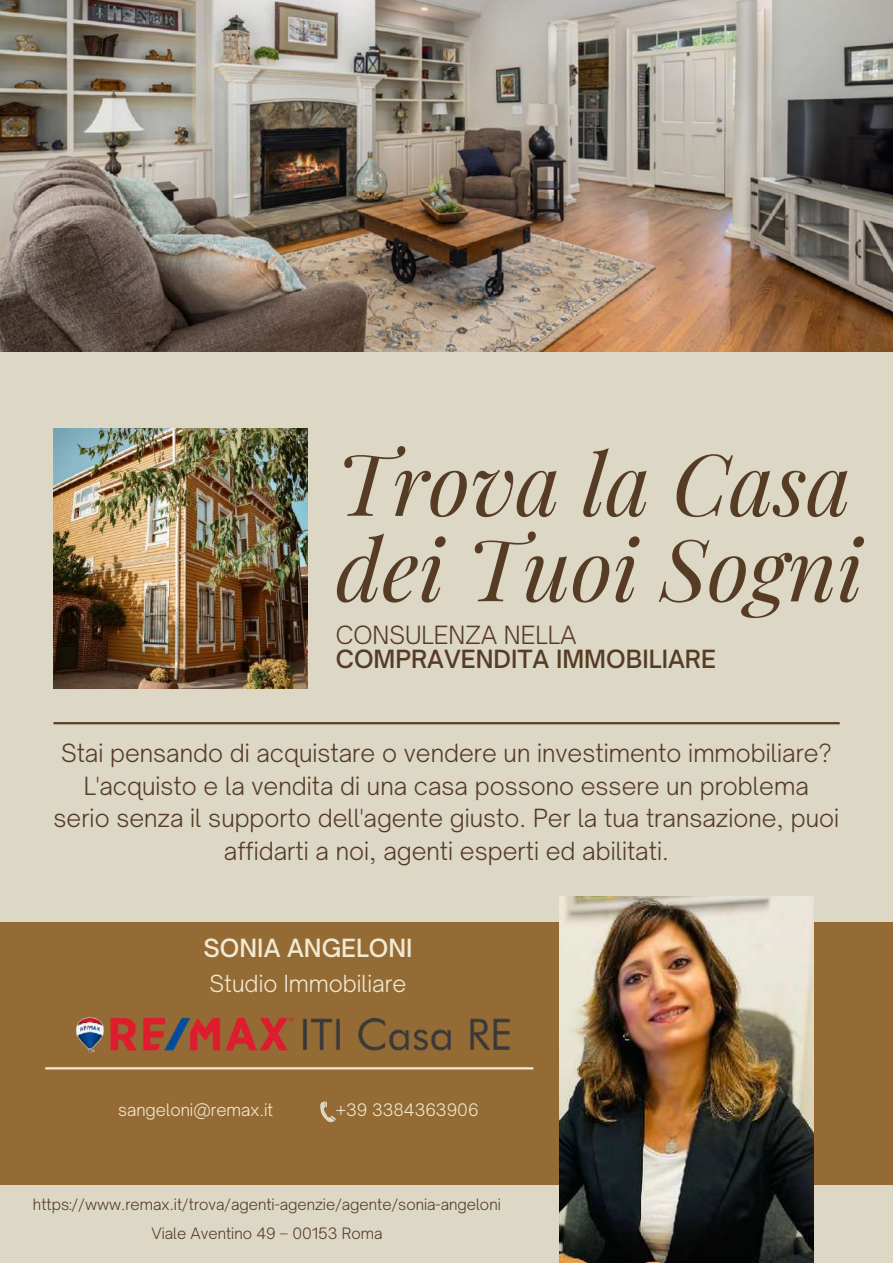
<style>
.page{position:relative;width:893px;height:1264px;background:#fff}
.page>*{position:absolute;margin:0;border:0;box-sizing:border-box;transform-origin:0 0}
.t1{font:italic 85.5px/85.5px "Playfair Display";color:#563c25}
.t2{font:300 24px/32.5px "Open Sauce One";color:#563c25;text-align:center}
.t3{font:500 24px "Open Sauce One";color:#563c25}
.t4{font:500 24px "Open Sauce One";color:#f1e9d1}
.t5{font:300 22.5px "Open Sauce One";color:#f1e9d1}
.t6{font:300 16.5px "Open Sauce One";color:#f1e9d1}
.t7{font:300 15px/29.2px "Open Sauce One";color:#563c25;text-align:center}
</style>
<div class="page">
<div style="left:0;top:0;width:892px;height:1262px;background:#ddd7c6"></div>
<img style="left:0;top:0;width:892px;height:351px">
<img style="left:53px;top:428px;width:255px;height:260px">
<div style="left:0;top:922px;width:892px;height:262px;background:#946b35"></div>
<hr style="left:53px;top:722px;width:786px;height:2px;background:#563c25">
<img style="left:559px;top:896px;width:254px;height:366px">
<svg style="left:320px;top:1101px;width:16px;height:21px"></svg>
<img style="left:45px;top:1017px;width:488px;height:53px">
<h1 class="t1" style="left:336px;top:437px;width:528px">Trova la Casa dei Tuoi Sogni</h1>
<p class="t2" style="left:336px;top:619px;width:242px">CONSULENZA NELLA</p>
<p class="t3" style="left:336px;top:644px;width:381px">COMPRAVENDITA IMMOBILIARE</p>
<p class="t2" style="left:54px;top:736px;width:787px">Stai pensando di acquistare o vendere un investimento immobiliare?<br>L'acquisto e la vendita di una casa possono essere un problema serio senza il supporto dell'agente giusto. Per la tua transazione, puoi affidarti a noi, agenti esperti ed abilitati.</p>
<p class="t4" style="left:203px;top:933px;width:210px">SONIA ANGELONI</p>
<p class="t5" style="left:210px;top:969px;width:198px">Studio Immobiliare</p>
<p class="t6" style="left:118px;top:1099px;width:156px">sangeloni@remax.it</p>
<p class="t6" style="left:336px;top:1099px;width:144px">+39 3384363906</p>
<p class="t7" style="left:33px;top:1189px;width:469px">https://www.remax.it/trova/agenti-agenzie/agente/sonia-angeloni<br>Viale Aventino 49 – 00153 Roma</p>
</div>
